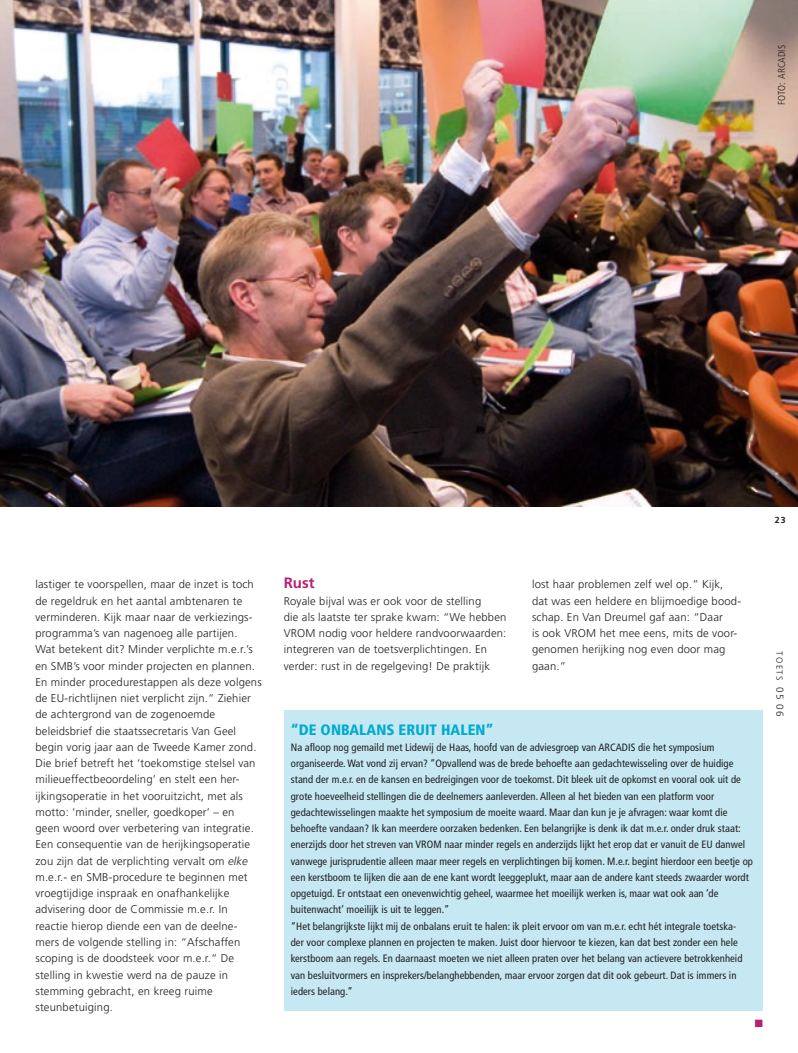
<style>
.page{position:relative;width:798px;height:1053px;background:#fff}
.page>*{position:absolute;margin:0;border:0;box-sizing:border-box;transform-origin:0 0}
._12_kaderkop{font:900 condensed 15px "Frutiger";letter-spacing:.005em;color:#00abcd}
.Standaard{font:700 15px "Frutiger";color:#b62270}
.Standaard-2{font:300 11.25px/16.2px "Frutiger";letter-spacing:.015em;color:#231f20}
._12_kaderkop-2{font:condensed 10.62px/16.2px "Frutiger";letter-spacing:.005em;color:#231f20}
._13_kadertekst{font:condensed 10.62px/16.2px "Frutiger";letter-spacing:.005em;color:#231f20}
._06_broodtekst{font:10.62px "Zapf Dingbats ITC";color:#b62270}
._09_bron{font:300 condensed 10px "Frutiger";letter-spacing:.005em;color:#231f20}
.t1{font:300 8.75px "Frutiger";letter-spacing:.14em;color:#231f20}
.t2{font:700 8.75px "Frutiger";color:#231f20}
.s1{font-style:italic}
.s2{font-size:10px}
</style>
<div class="page">
<img style="left:0;top:0;width:797px;height:507px">
<div style="left:283px;top:710px;width:479px;height:300px;background:#c5e8f2"></div>
<p class="_09_bron" style="left:775px;top:105px;width:61px;rotate:-90deg">FOTO: Arcadis</p>
<p class="Standaard-2" style="left:35px;top:576px;width:228px">lastiger te voorspellen, maar de inzet is toch de regeldruk en het aantal amb-tenaren te verminderen. Kijk maar naar de verkiezings&shy;programma’s van nagenoeg alle partijen.<br>Wat betekent dit? Minder verplichte m.e.r.’s en SMB’s voor minder projecten en plannen.<br>En minder procedurestappen als deze volgens de EU-richtlijnen niet verplicht zijn.” Ziehier de achtergrond van de zogenoemde beleidsbrief die staatssecretaris Van Geel begin vorig jaar aan de Tweede Kamer zond.<br>Die brief betreft het ‘toekomstige stelsel van milieu-effectbeoordeling’ en stelt een her&shy;ijkings-operatie in het vooruitzicht, met als motto: ‘minder, sneller, goedkoper’ – en<br>geen woord over verbetering van integratie.<br>Een conse-quentie van de herijkingsoperatie zou zijn dat de verplichting vervalt om <span class="s1">elke </span>m.e.r.- en SMB-procedure te beginnen met vroegtijdige inspraak en onafhankelijke advisering door de Commissie m.e.r. In reactie hierop diende een van de deelne-</p>
<p class="Standaard-2" style="left:35px;top:934px;width:206px">mers de volgende stelling in: “Afschaffen scoping is de doodsteek voor m.e.r.“ De stelling in kwestie werd na de pauze in stemming gebracht, en kreeg ruime steunbetuiging.</p>
<p class="t2" style="left:774px;top:515px;width:12px">23</p>
<p class="Standaard" style="left:283px;top:574px;width:33px">Rust</p>
<p class="Standaard-2" style="left:283px;top:592px;width:224px">Royale bijval was er ook voor de stelling<br>die als laatste ter sprake kwam: “We hebben VROM nodig voor heldere randvoorwaarden: integreren van de toetsverplichtingen. En verder: rust in de regelgeving! De praktijk</p>
<p class="Standaard-2" style="left:531px;top:576px;width:210px">lost haar problemen zelf wel op.” Kijk, dat was een heldere en blijmoedige bood&shy;schap. En Van Dreumel gaf aan: “Daar<br>is ook VROM het mee eens, mits de voor&shy;genomen herijking nog even door mag gaan.”</p>
<p class="_12_kaderkop" style="left:291px;top:720px;width:204px">“DE ONBALANS ERUIT HALEN”</p>
<p class="_12_kaderkop-2" style="left:291px;top:739px;width:463px">Na afloop nog gemaild met Lidewij de Haas, hoofd van de adviesgroep van ARCADIS die het symposium organiseerde. Wat vond zij ervan? “Opvallend was de brede behoefte aan gedachtewisseling over de huidige stand der m.e.r. en de kansen en bedreigingen voor de toekomst. Dit bleek uit de opkomst en vooral ook uit de grote hoeveelheid stellingen die de deelnemers aanleverden. Alleen al het bieden van een platform voor gedachtewisselingen maakte het symposium de moeite waard. Maar dan kun je je af--vragen: waar komt die behoefte vandaan? Ik kan meerdere oorzaken bedenken. Een belangrijke is denk ik dat m.e.r. onder druk staat: enerzijds door het streven van VROM naar minder regels en anderzijds lijkt het erop dat er vanuit de EU danwel vanwege jurisprudentie alleen maar meer regels en verplichtingen bij komen. M.e.r. begint hierdoor een beetje op een kerstboom te lijken die aan de ene kant wordt leeggeplukt, maar aan de andere kant steeds zwaarder wordt opgetuigd. Er ontstaat een onevenwichtig geheel, waarmee het moeilijk werken is, maar wat ook aan ‘de buitenwacht’ moeilijk is uit te leggen.”</p>
<p class="_13_kadertekst" style="left:291px;top:917px;width:453px">“Het belangrijkste lijkt mij de onbalans eruit te halen: ik pleit ervoor om van m.e.r. echt hét integrale toetska&shy;der voor complexe plannen en projecten te maken. Juist door hiervoor te kiezen, kan dat best zonder een hele kerstboom aan regels. En daarnaast moeten we niet alleen praten over het belang van actievere betrokkenheid van besluitvormers en insprekers/belanghebbenden, maar ervoor zorgen dat dit ook gebeurt. Dat is immers in ieders belang.”</p>
<p class="_06_broodtekst" style="left:754px;top:1018px;width:10px">■</p>
<p class="t1" style="left:784px;top:651px;width:67px;rotate:90deg">TOETS <span class="s2">05 06</span></p>
</div>
